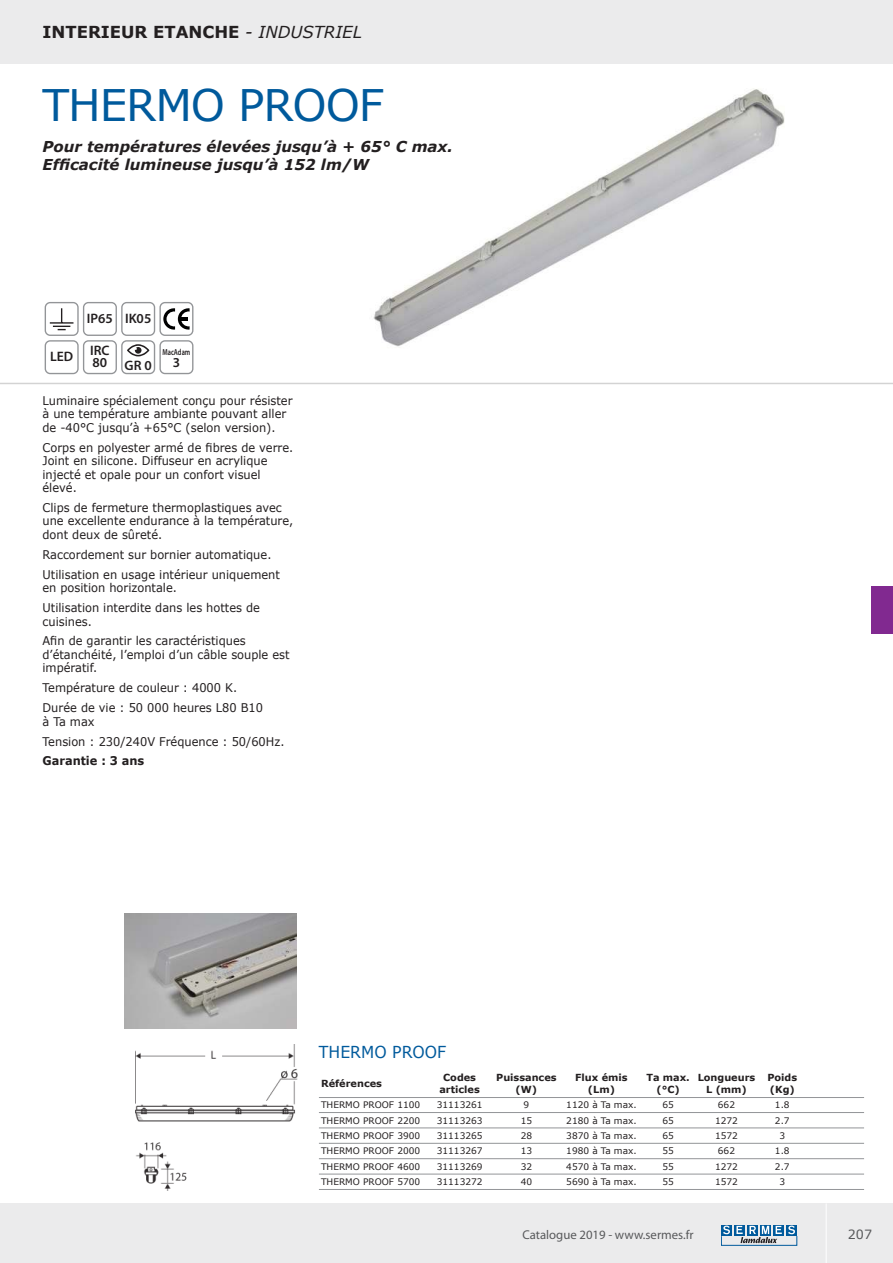
<style>
.page{position:relative;width:893px;height:1263px;background:#fff}
.page>*{position:absolute;margin:0;border:0;box-sizing:border-box;transform-origin:0 0}
.t1{font:43.5px "Verdana";letter-spacing:-.025em;color:#005a9c}
.t2{font:700 16.5px "Verdana";color:#231f20}
.t3{font:16.5px "Verdana";color:#005a9c;scale:.95 1}
.t4{font:italic 700 15px/18px "Verdana";color:#231f20}
.t5{font:600 13.65px "Myriad Pro";color:#231f20}
.t6{font:12.75px "Myriad Pro";color:#58595b}
.t7{font:12.75px "Verdana";color:#58595b}
.t8{font:12px/13.5px "Verdana";color:#231f20;scale:.95 1}
.t9{font:700 12px "Verdana";color:#231f20;scale:.95 1}
.t10{font:700 9.75px/12px "Verdana";color:#231f20;text-align:center}
.t11{font:9px "Verdana";color:#231f20}
.t12{font:600 8.7px "Myriad Pro";color:#231f20;scale:.73 1}
.s1{font-weight:400;font-style:italic}
</style>
<div class="page">
<div style="left:0;top:1203px;width:893px;height:60px;background:#ebebec"></div>
<hr style="left:826px;top:1203px;width:1px;height:60px;background:#fff">
<div style="left:773px;top:1225px;width:11px;height:10px;background:#005a9c"></div>
<div style="left:786px;top:1225px;width:11px;height:10px;background:#005a9c"></div>
<div style="left:721px;top:1225px;width:11px;height:10px;background:#005a9c"></div>
<div style="left:734px;top:1225px;width:11px;height:10px;background:#005a9c"></div>
<svg style="left:723px;top:1225px;width:7px;height:9px"></svg>
<svg style="left:788px;top:1225px;width:7px;height:9px"></svg>
<svg style="left:736px;top:1226px;width:46px;height:17px"></svg>
<div style="left:0;top:0;width:893px;height:64px;background:#ebebec"></div>
<hr style="left:0;top:383px;width:893px;height:1px;background:#231f20">
<div style="left:872px;top:586px;width:21px;height:47px;background:#812990"></div>
<img style="left:373px;top:88px;width:412px;height:259px">
<hr style="left:319px;top:1112px;width:545px;height:1px;background:#939598">
<hr style="left:319px;top:1127px;width:545px;height:1px;background:#939598">
<hr style="left:319px;top:1143px;width:545px;height:1px;background:#939598">
<hr style="left:319px;top:1158px;width:545px;height:1px;background:#939598">
<hr style="left:319px;top:1174px;width:545px;height:1px;background:#939598">
<hr style="left:319px;top:1189px;width:545px;height:1px;background:#939598">
<hr style="left:319px;top:1097px;width:545px;height:1px;background:#939598">
<div style="left:45px;top:302px;width:34px;height:34px;border:1px solid #939598;border-radius:5px"></div>
<hr style="left:50px;top:322px;width:23px;height:2px;background:#231f20">
<svg style="left:53px;top:308px;width:17px;height:22px"></svg>
<div style="left:83px;top:302px;width:34px;height:34px;border:1px solid #939598;border-radius:5px"></div>
<div style="left:121px;top:302px;width:34px;height:34px;border:1px solid #939598;border-radius:5px"></div>
<div style="left:159px;top:302px;width:34px;height:34px;border:1px solid #939598;border-radius:5px"></div>
<svg style="left:163px;top:308px;width:27px;height:22px"></svg>
<div style="left:45px;top:340px;width:34px;height:34px;border:1px solid #939598;border-radius:5px"></div>
<div style="left:83px;top:340px;width:34px;height:34px;border:1px solid #939598;border-radius:5px"></div>
<div style="left:121px;top:340px;width:34px;height:34px;border:1px solid #939598;border-radius:5px"></div>
<svg style="left:127px;top:344px;width:22px;height:12px"></svg>
<div style="left:159px;top:340px;width:34px;height:34px;border:1px solid #939598;border-radius:5px"></div>
<img style="left:124px;top:914px;width:173px;height:115px">
<img style="left:135px;top:1044px;width:163px;height:147px">
<h2 class="t2" style="left:43px;top:25px;width:321px">INTERIEUR ETANCHE <span class="s1">- INDUSTRIEL</span></h2>
<h1 class="t1" style="left:43px;top:86px;width:343px">THERMO PROOF</h1>
<p class="t4" style="left:43px;top:138px;width:412px">Pour températures élevées jusqu’à + 65° C max.<br>Efficacité lumineuse jusqu’à 152 lm/W</p>
<p class="t5" style="left:87px;top:310px;width:66px">IP65 IK05</p>
<p class="t5" style="left:50px;top:345px;width:61px">LED IRC</p>
<p class="t5" style="left:93px;top:355px;width:16px">80</p>
<p class="t5" style="left:125px;top:357px;width:29px">GR 0</p>
<p class="t12" style="left:163px;top:347px;width:40px">MacAdam</p>
<p class="t5" style="left:173px;top:355px;width:9px">3</p>
<p class="t8" style="left:43px;top:394px;width:265px">Luminaire spécialement conçu pour résister à une température ambiante pouvant aller de -40°C jusqu’à +65°C (selon version).</p>
<p class="t8" style="left:43px;top:441px;width:266px">Corps en polyester armé de fibres de verre.<br>Joint en silicone. Diffuseur en acrylique injecté et opale pour un confort visuel élevé.</p>
<p class="t8" style="left:43px;top:501px;width:266px">Clips de fermeture thermoplastiques avec une excellente endurance à la température, dont deux de sûreté.</p>
<p class="t8" style="left:43px;top:545px;width:251px;line-height:20px">Raccordement sur bornier automatique.<br>Utilisation en usage intérieur uniquement</p>
<p class="t8" style="left:43px;top:578px;width:230px;line-height:20px">en position horizontale.<br>Utilisation interdite dans les hottes de</p>
<p class="t8" style="left:43px;top:612px;width:215px;line-height:20px">cuisines.<br>Afin de garantir les caractéristiques</p>
<p class="t8" style="left:43px;top:648px;width:262px">d’étanchéité, l’emploi d’un câble souple est impératif.</p>
<p class="t8" style="left:43px;top:679px;width:234px;line-height:20px">Température de couleur : 4000 K .<br>Durée de vie : 50 000 heures L80 B10</p>
<p class="t8" style="left:43px;top:712px;width:256px;line-height:20px">à Ta max<br>Tension : 230/240 V Fréquence : 50/60 Hz .</p>
<p class="t9" style="left:43px;top:756px;width:109px">Garantie : 3 ans</p>
<h2 class="t3" style="left:319px;top:1044px;width:136px">THERMO PROOF</h2>
<p class="t10" style="left:321px;top:1078px;width:62px">Références</p>
<p class="t10" style="left:439px;top:1072px;width:42px">Codes articles</p>
<p class="t10" style="left:496px;top:1072px;width:62px">Puissances (W)</p>
<p class="t10" style="left:575px;top:1072px;width:54px">Flux émis (Lm)</p>
<p class="t10" style="left:646px;top:1072px;width:45px">Ta max. (°C)</p>
<p class="t10" style="left:698px;top:1072px;width:59px">Longueurs<br>L (mm)</p>
<p class="t10" style="left:767px;top:1072px;width:31px;text-align:left">Poids (Kg)</p>
<p class="t11" style="left:321px;top:1101px;width:101px">THERMO PROOF 1100</p>
<p class="t11" style="left:437px;top:1101px;width:47px">31113261</p>
<p class="t11" style="left:524px;top:1101px;width:7px">9</p>
<p class="t11" style="left:566px;top:1101px;width:72px">1120 à Ta max.</p>
<p class="t11" style="left:662px;top:1101px;width:13px">65</p>
<p class="t11" style="left:718px;top:1101px;width:19px">662</p>
<p class="t11" style="left:775px;top:1101px;width:16px">1.8</p>
<p class="t11" style="left:321px;top:1116px;width:101px">THERMO PROOF 2200</p>
<p class="t11" style="left:437px;top:1116px;width:47px">31113263</p>
<p class="t11" style="left:521px;top:1116px;width:13px">15</p>
<p class="t11" style="left:566px;top:1116px;width:72px">2180 à Ta max.</p>
<p class="t11" style="left:662px;top:1116px;width:13px">65</p>
<p class="t11" style="left:715px;top:1116px;width:24px">1272</p>
<p class="t11" style="left:775px;top:1116px;width:16px">2.7</p>
<p class="t11" style="left:321px;top:1132px;width:101px">THERMO PROOF 3900</p>
<p class="t11" style="left:437px;top:1132px;width:47px">31113265</p>
<p class="t11" style="left:521px;top:1132px;width:13px">28</p>
<p class="t11" style="left:566px;top:1132px;width:72px">3870 à Ta max.</p>
<p class="t11" style="left:662px;top:1132px;width:13px">65</p>
<p class="t11" style="left:715px;top:1132px;width:24px">1572</p>
<p class="t11" style="left:779px;top:1132px;width:7px">3</p>
<p class="t11" style="left:321px;top:1147px;width:101px">THERMO PROOF 2000</p>
<p class="t11" style="left:437px;top:1147px;width:47px">31113267</p>
<p class="t11" style="left:521px;top:1147px;width:13px">13</p>
<p class="t11" style="left:566px;top:1147px;width:72px">1980 à Ta max.</p>
<p class="t11" style="left:662px;top:1147px;width:13px">55</p>
<p class="t11" style="left:718px;top:1147px;width:19px">662</p>
<p class="t11" style="left:775px;top:1147px;width:16px">1.8</p>
<p class="t11" style="left:321px;top:1162px;width:101px">THERMO PROOF 4600</p>
<p class="t11" style="left:437px;top:1162px;width:47px">31113269</p>
<p class="t11" style="left:521px;top:1162px;width:13px">32</p>
<p class="t11" style="left:566px;top:1162px;width:72px">4570 à Ta max.</p>
<p class="t11" style="left:662px;top:1162px;width:13px">55</p>
<p class="t11" style="left:715px;top:1162px;width:24px">1272</p>
<p class="t11" style="left:775px;top:1162px;width:16px">2.7</p>
<p class="t11" style="left:321px;top:1178px;width:101px">THERMO PROOF 5700</p>
<p class="t11" style="left:437px;top:1178px;width:47px">31113272</p>
<p class="t11" style="left:521px;top:1178px;width:13px">40</p>
<p class="t11" style="left:566px;top:1178px;width:72px">5690 à Ta max.</p>
<p class="t11" style="left:662px;top:1178px;width:13px">55</p>
<p class="t11" style="left:715px;top:1178px;width:24px">1572</p>
<p class="t11" style="left:779px;top:1178px;width:7px">3</p>
<p class="t6" style="left:522px;top:1230px;width:173px">Catalogue 2019 - www.sermes.fr</p>
<p class="t7" style="left:848px;top:1229px;width:26px">207</p>
</div>
